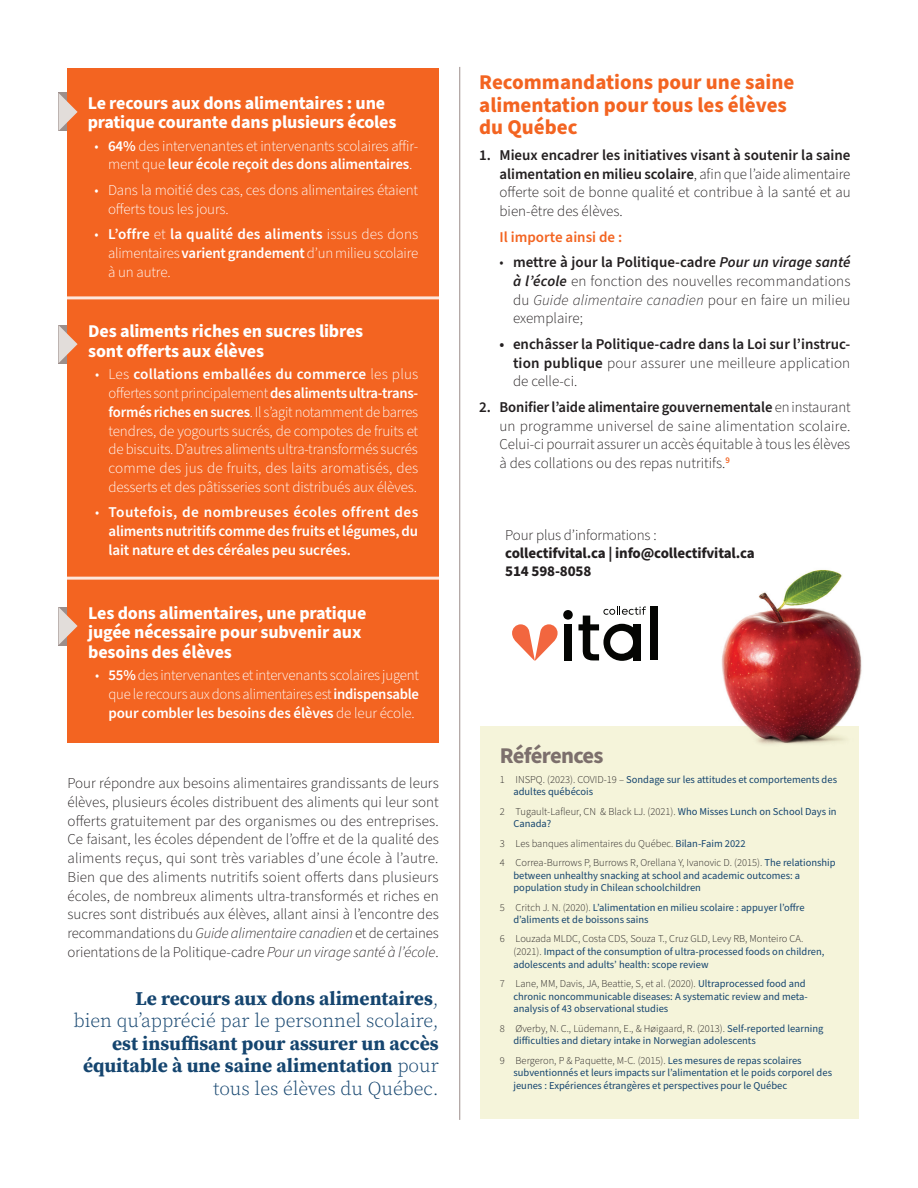
<style>
.page{position:relative;width:918px;height:1188px;background:#fff}
.page>*{position:absolute;margin:0;border:0;box-sizing:border-box;transform-origin:0 0}
.t1{font:700 22.5px "Source Sans Pro";letter-spacing:-.035em;color:#7c6f6c}
.t2{font:700 21px/22.5px "Source Sans Pro";color:#f36421}
.t3{font:700 19.5px/22.5px "Source Serif Pro";color:#15456f;text-align:right}
.t4{font:300 19.5px/22.5px "Source Serif Pro";color:#15456f;text-align:right}
.t5{font:700 18px/19.5px "Source Sans Pro";letter-spacing:-.01em;color:#fff}
.t6{font:300 15px/18.8px "Source Sans Pro";color:#231f20;text-align:justify}
.t7{font:300 15px/18.8px "Source Sans Pro";letter-spacing:-.01em;color:#fff;text-align:justify}
.t8{font:600 15px/18.8px "Source Sans Pro";letter-spacing:-.01em;color:#fff;text-align:justify}
.t9{font:600 15px/18.8px "Source Sans Pro";color:#231f20;text-align:justify}
.t10{font:700 15px/18px "Source Sans Pro";letter-spacing:-.01em;color:#231f20}
.t11{font:600 15px "Source Sans Pro";color:#f36421}
.t12{font:10.5px/12.6px "Source Sans Pro";color:#15456f}
.t13{font:300 10.5px/12.6px "Source Sans Pro";color:#231f20}
.s1{font-weight:600}
.s2{font-weight:300}
.s3{font-style:italic}
.s4{font-weight:700}
.s5{font-weight:600;font-style:italic}
.s6{font-weight:300;color:#231f20}
.s7{font-weight:400;color:#15456f}
</style>
<div class="page">
<div style="left:68px;top:68px;width:371px;height:674px;background:#f36421"></div>
<div style="left:480px;top:726px;width:379px;height:392px;background:#f5f4da"></div>
<hr style="left:459px;top:67px;width:1px;height:1053px;background:#9c8e8b">
<div style="left:650px;top:607px;width:8px;height:53px;background:#040503"></div>
<svg style="left:512px;top:606px;width:134px;height:55px"></svg>
<img style="left:721px;top:569px;width:141px;height:176px">
<hr style="left:51px;top:296px;width:395px;height:3px;background:#fff">
<hr style="left:51px;top:577px;width:395px;height:3px;background:#fff">
<svg style="left:59px;top:93px;width:19px;height:38px"></svg>
<svg style="left:59px;top:325px;width:19px;height:38px"></svg>
<svg style="left:59px;top:607px;width:19px;height:38px"></svg>
<p class="t5" style="left:88px;top:93px;width:310px">Le recours aux dons alimentaires : une pratique courante dans plusieurs écoles</p>
<p class="t7" style="left:94px;top:137px;width:325px;text-align:center">• <span class="s1">64%</span> des intervenantes et intervenants scolaires affir&shy;ment que <span class="s1">leur école reçoit des dons alimentaires</span>.</p>
<p class="t7" style="left:108px;top:181px;width:312px;text-indent:-14px">• Dans la moitié des cas, ces dons alimentaires étaient offerts tous les jours.</p>
<p class="t7" style="left:108px;top:225px;width:312px;text-indent:-14px">• <span class="s1">L’offre</span> et <span class="s1">la qualité des aliments</span> issus des dons alimentaires <span class="s1">varient grandement</span> d’un milieu scolaire à un autre.</p>
<p class="t5" style="left:88px;top:322px;width:276px">Des aliments riches en sucres libres sont offerts aux élèves</p>
<p class="t7" style="left:109px;top:366px;width:311px;text-indent:-14px">• Les <span class="s1">collations emballées du commerce</span> les plus offertes sont principalement <span class="s1">des aliments ultra-trans&shy;formés riches en sucres</span>. Il s’agit notamment de barres tendres, de yogourts sucrés, de compotes de fruits et de biscuits. D’autres aliments ultra-transformés sucrés comme des jus de fruits, des laits aromatisés, des desserts et des pâtisseries sont distribués aux élèves.</p>
<p class="t8" style="left:109px;top:504px;width:311px;text-indent:-14px"><span class="s2">•</span> Toutefois, de nombreuses écoles offrent des aliments nutritifs comme des fruits et légumes, du lait nature et des céréales peu sucrées.</p>
<p class="t5" style="left:88px;top:604px;width:280px">Les dons alimentaires, une pratique jugée nécessaire pour subvenir aux besoins des élèves</p>
<p class="t7" style="left:109px;top:666px;width:312px;text-indent:-14px">• <span class="s1">55%</span> des intervenantes et intervenants scolaires jugent que le recours aux dons alimentaires est <span class="s1">indispensable pour combler les besoins des élèves</span> de leur école.</p>
<p class="t6" style="left:68px;top:774px;width:373px">Pour répondre aux besoins alimentaires grandissants de leurs élèves, plusieurs écoles distribuent des aliments qui leur sont offerts gratuitement par des organismes ou des entreprises.<br>Ce faisant, les écoles dépendent de l’offre et de la qualité des aliments reçus, qui sont très variables d’une école à l’autre.<br>Bien que des aliments nutritifs soient offerts dans plusieurs écoles, de nombreux aliments ultra-transformés et riches en sucres sont distribués aux élèves, allant ainsi à l’encontre des recommandations du <span class="s3">Guide alimentaire canadien</span> et de certaines orientations de la Politique-cadre <span class="s3">Pour un virage santé à l’école</span>.</p>
<h3 class="t4" style="left:73px;top:987px;width:367px"><span class="s4">Le recours aux dons alimentaires</span>,<br>bien qu’apprécié par le personnel scolaire,</h3>
<h3 class="t3" style="left:83px;top:1032px;width:357px">est insuffisant pour assurer un accès équitable à une saine alimentation <span class="s2">pour tous les élèves du Québec.</span></h3>
<h2 class="t2" style="left:479px;top:72px;width:317px">Recommandations pour une saine alimentation pour tous les élèves du Québec</h2>
<p class="t6" style="left:500px;top:146px;width:353px;text-indent:-20px"><span class="s1">1. Mieux encadrer les initiatives visant à soutenir la saine alimentation en milieu scolaire</span>, afin que l’aide alimentaire offerte soit de bonne qualité et contribue à la santé et au bien-être des élèves.</p>
<p class="t11" style="left:500px;top:227px;width:124px">Il importe ainsi de :</p>
<p class="t6" style="left:513px;top:253px;width:339px;text-indent:-14px">• <span class="s1">mettre à jour la Politique-cadre</span> <span class="s5">Pour un virage santé à l’école</span> en fonction des nouvelles recommandations du <span class="s3">Guide alimentaire canadien</span> pour en faire un milieu exemplaire;</p>
<p class="t9" style="left:513px;top:335px;width:339px;text-indent:-14px">• enchâsser la Politique-cadre dans la Loi sur l’instruc&shy;tion publique <span class="s2">pour assurer une meilleure application de celle-ci.</span></p>
<p class="t6" style="left:500px;top:398px;width:353px;text-indent:-20px"><span class="s1">2. Bonifier l’aide alimentaire gouvernementale</span> en instaurant un programme universel de saine alimentation scolaire.<br>Celui-ci pourrait assurer un accès équitable à tous les élèves à des collations ou des repas nutritifs.<sup>9</sup></p>
<p class="t6" style="left:505px;top:526px;width:153px">Pour plus d’informations :</p>
<p class="t10" style="left:505px;top:544px;width:251px">collectifvital.ca | info@collectifvital.ca<br>514 598-8058</p>
<h1 class="t1" style="left:500px;top:741px;width:105px">Références</h1>
<p class="t12" style="left:513px;top:773px;width:325px;text-indent:-14px"><span class="s6">1 INSPQ. (2023). COVID-19 –</span> Sondage sur les attitudes et comportements des adultes québécois</p>
<p class="t13" style="left:513px;top:805px;width:325px;text-indent:-14px">2 Tugault-Lafleur, CN &amp; Black LJ. (2021). <span class="s7">Who Misses Lunch on School Days in<br>Canada?</span></p>
<p class="t13" style="left:500px;top:834px;width:337px;line-height:19.4px">3 Les banques alimentaires du Québec. <span class="s7">Bilan-Faim 2022<br></span>4 Correa-Burrows P, Burrows R, Orellana Y, Ivanovic D. (2015). <span class="s7">The relationship</span></p>
<p class="t12" style="left:513px;top:869px;width:288px">between unhealthy snacking at school and academic outcomes: a population study in Chilean schoolchildren</p>
<p class="t12" style="left:513px;top:901px;width:293px;text-indent:-14px"><span class="s6">5 Critch J. N. (2020).</span> L’alimentation en milieu scolaire : appuyer l’offre d’aliments et de boissons sains</p>
<p class="t12" style="left:513px;top:933px;width:313px;text-indent:-14px"><span class="s6">6 Louzada MLDC, Costa CDS, Souza T., Cruz GLD, Levy RB, Monteiro CA. (2021).</span> Impact of the consumption of ultra-processed foods on children, adolescents and adults’ health: scope review</p>
<p class="t12" style="left:513px;top:978px;width:296px;text-indent:-14px"><span class="s6">7 Lane, MM, Davis, JA, Beattie, S, et al. (2020).</span> Ultraprocessed food and chronic noncommunicable diseases: A systematic review and meta&shy;analysis of 43 observational studies</p>
<p class="t12" style="left:513px;top:1022px;width:311px;text-indent:-14px"><span class="s6">8 Øverby, N. C., Lüdemann, E., &amp; Høigaard, R. (2013).</span> Self-reported learning difficulties and dietary intake in Norwegian adolescents</p>
<p class="t12" style="left:513px;top:1054px;width:320px;text-indent:-14px"><span class="s6">9 Bergeron, P &amp; Paquette, M-C. (2015).</span> Les mesures de repas scolaires subventionnés et leurs impacts sur l’alimentation et le poids corporel des jeunes : Expériences étrangères et perspectives pour le Québec</p>
</div>
